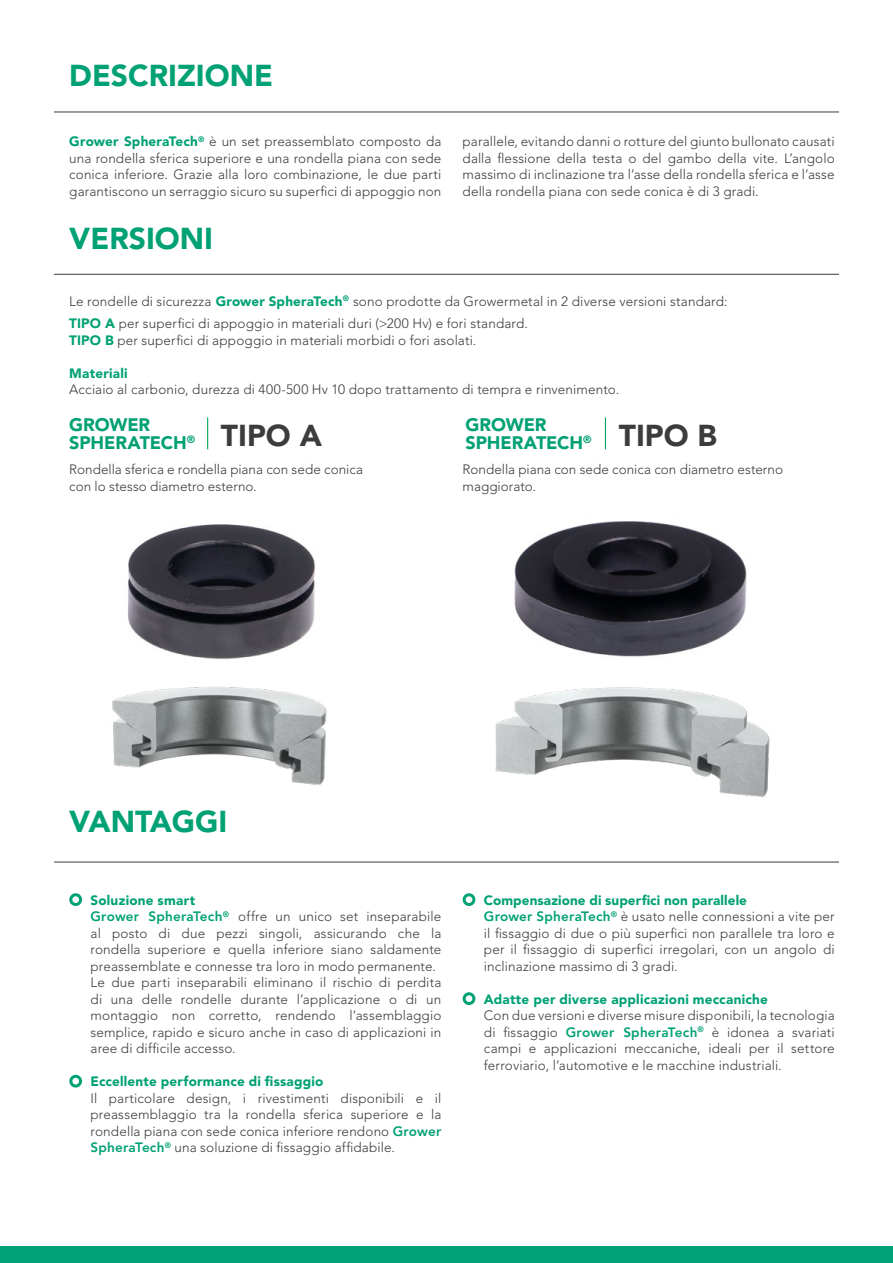
<style>
.page{position:relative;width:893px;height:1263px;background:#fff}
.page>*{position:absolute;margin:0;border:0;box-sizing:border-box;transform-origin:0 0}
.t1{font:900 30px "Avenir LT Std";color:#00a174}
.t2{font:900 30px "Avenir LT Std";color:#3c3c3b}
.t3{font:900 18px/18px "Avenir LT Std";letter-spacing:-.005em;color:#00a174}
.t4{font:300 13.5px/16.5px "Avenir LT Std";letter-spacing:.01em;color:#3c3c3b}
.t5{font:900 13.5px "Avenir LT Std";letter-spacing:.015em;color:#00a174}
.s1{font-weight:900;color:#00a174}
.s2{font-weight:800;color:#00a174}
</style>
<div class="page">
<hr style="left:54px;top:112px;width:785px;height:1px;background:#3c3c3b">
<hr style="left:54px;top:274px;width:785px;height:1px;background:#3c3c3b">
<hr style="left:54px;top:862px;width:785px;height:1px;background:#3c3c3b">
<img style="left:128px;top:524px;width:187px;height:136px">
<img style="left:514px;top:521px;width:233px;height:136px">
<img style="left:495px;top:687px;width:275px;height:110px">
<img style="left:112px;top:686px;width:215px;height:100px">
<div style="left:69px;top:893px;width:13px;height:13px;border:3px solid #00a174;border-radius:50%"></div>
<div style="left:69px;top:1075px;width:13px;height:12px;border:3px solid #00a174;border-radius:50%"></div>
<div style="left:463px;top:893px;width:12px;height:13px;border:3px solid #00a174;border-radius:50%"></div>
<div style="left:463px;top:992px;width:12px;height:13px;border:3px solid #00a174;border-radius:50%"></div>
<hr style="left:207px;top:417px;width:1px;height:32px;background:#00a75d">
<hr style="left:605px;top:417px;width:1px;height:32px;background:#00a75d">
<div style="left:0;top:1247px;width:893px;height:16px;background:#00a174"></div>
<h1 class="t1" style="left:69px;top:58px;width:205px">DESCRIZIONE</h1>
<p class="t4" style="left:69px;top:133px;width:374px;text-align:justify"><span class="s1">Grower SpheraTech</span><sup>®</sup> è un set preassemblato composto da una rondella sferica superiore e una rondella piana con sede conica inferiore. Grazie alla loro combinazione, le due parti garantiscono un serraggio sicuro su superfici di appoggio non</p>
<p class="t4" style="left:463px;top:133px;width:374px;text-align:justify">parallele, evitando danni o rotture del giunto bullonato causati dalla flessione della testa o del gambo della vite. L’angolo massimo di inclinazione tra l’asse della rondella sferica e l’asse della rondella piana con sede conica è di 3 gradi.</p>
<h1 class="t1" style="left:69px;top:220px;width:145px">VERSIONI</h1>
<p class="t4" style="left:69px;top:290px;width:660px;line-height:22.5px">Le rondelle di sicurezza <span class="s1">Grower SpheraTech</span><sup>®</sup> sono prodotte da Growermetal in 2 diverse versioni standard:<br><span class="s1">TIPO A</span> per superfici di appoggio in materiali duri (&gt;200 Hv) e fori standard.</p>
<p class="t4" style="left:69px;top:332px;width:409px"><span class="s1">TIPO B</span> per superfici di appoggio in materiali morbidi o fori asolati.</p>
<p class="t5" style="left:69px;top:365px;width:60px">Materiali</p>
<p class="t4" style="left:69px;top:381px;width:551px">Acciaio al carbonio, durezza di 400-500 Hv 10 dopo trattamento di tempra e rinvenimento.</p>
<h2 class="t3" style="left:69px;top:416px;width:127px">GROWER<br>SPHERATECH<sup>®</sup></h2>
<h1 class="t2" style="left:221px;top:417px;width:103px">TIPO A</h1>
<h2 class="t3" style="left:466px;top:416px;width:127px">GROWER<br>SPHERATECH<sup>®</sup></h2>
<h1 class="t2" style="left:619px;top:417px;width:100px">TIPO B</h1>
<p class="t4" style="left:69px;top:462px;width:295px">Rondella sferica e rondella piana con sede conica con lo stesso diametro esterno.</p>
<p class="t4" style="left:463px;top:462px;width:322px">Rondella piana con sede conica con diametro esterno maggiorato.</p>
<h1 class="t1" style="left:69px;top:804px;width:160px">VANTAGGI</h1>
<p class="t4" style="left:91px;top:892px;width:352px"><span class="s1">Soluzione smart<br></span><span class="s2">Grower SpheraTech</span><sup>®</sup> offre un unico set inseparabile al posto di due pezzi singoli, assicurando che la rondella superiore e quella inferiore siano saldamente preassemblate e connesse tra loro in modo permanente.<br>Le due parti inseparabili eliminano il rischio di perdita di una delle rondelle durante l’applicazione o di un montaggio non corretto, rendendo l’assemblaggio semplice, rapido e sicuro anche in caso di applicazioni in aree di difficile accesso.</p>
<p class="t5" style="left:91px;top:1073px;width:234px">Eccellente performance di fissaggio</p>
<p class="t4" style="left:91px;top:1090px;width:352px;text-align:justify">Il particolare design, i rivestimenti disponibili e il preassemblaggio tra la rondella sferica superiore e la rondella piana con sede conica inferiore rendono <span class="s2">Grower SpheraTech</span><sup>®</sup> una soluzione di fissaggio affidabile.</p>
<p class="t4" style="left:484px;top:892px;width:352px"><span class="s1">Compensazione di superfici non parallele<br></span><span class="s2">Grower SpheraTech</span><sup>®</sup> è usato nelle connessioni a vite per il fissaggio di due o più superfici non parallele tra loro e per il fissaggio di superfici irregolari, con un angolo di inclinazione massimo di 3 gradi.</p>
<p class="t5" style="left:484px;top:991px;width:285px">Adatte per diverse applicazioni meccaniche</p>
<p class="t4" style="left:484px;top:1007px;width:352px;text-align:justify">Con due versioni e diverse misure disponibili, la tecnologia di fissaggio <span class="s2">Grower SpheraTech</span><sup>®</sup> è idonea a svariati campi e applicazioni meccaniche, ideali per il settore ferroviario, l’automotive e le macchine industriali.</p>
</div>
